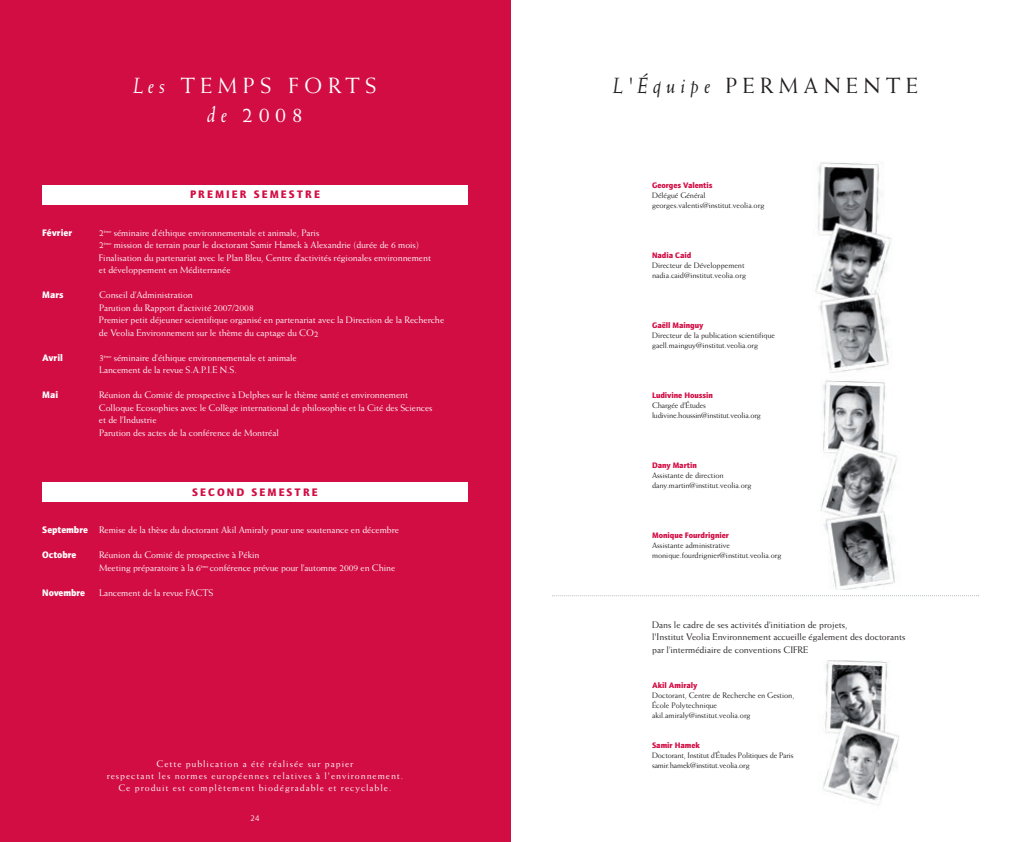
<style>
.page{position:relative;width:1021px;height:842px;background:#fff}
.page>*{position:absolute;margin:0;border:0;box-sizing:border-box;transform-origin:0 0}
.t1{font:22px/29px "Weiss";letter-spacing:.25em;color:#fff;text-align:center}
.t2{font:22px "Weiss";letter-spacing:.25em;color:#231f20}
.t3{font:900 11px "AT Quay Sans";letter-spacing:.19em;color:#d20d44}
.t4{font:9.5px/12.5px "Weiss";letter-spacing:-.005em;color:#fff}
.t5{font:9.5px/12px "Weiss";letter-spacing:.1em;color:#fff;text-align:center}
.t6{font:9.5px/12.5px "Weiss";color:#231f20}
.t7{font:900 9.5px "AT Quay Sans";letter-spacing:-.005em;color:#fff}
.t8{font:8px/10px "Weiss";letter-spacing:-.005em;color:#231f20}
.t9{font:900 8px "AT Quay Sans";letter-spacing:-.005em;color:#d20d44}
.t10{font:8px "AT Quay Sans";color:#fff}
.s1{font-style:italic}
.s2{font-family:"AT Quay Sans";font-weight:900}
</style>
<div class="page">
<div style="left:0;top:0;width:510px;height:842px;background:#d20d44"></div>
<img style="left:815px;top:162px;width:76px;height:211px">
<img style="left:820px;top:380px;width:77px;height:210px">
<img style="left:822px;top:660px;width:77px;height:145px">
<svg style="left:552px;top:595px;width:426px;height:1px"></svg>
<div style="left:42px;top:185px;width:425px;height:20px;background:#fff"></div>
<div style="left:42px;top:482px;width:425px;height:20px;background:#fff"></div>
<h1 class="t1" style="left:133px;top:72px;width:245px"><span class="s1">Les</span> TEMPS FORTS <span class="s1">de</span> 2008</h1>
<p class="t3" style="left:190px;top:189px;width:131px">PREMIER SEMESTRE</p>
<p class="t7" style="left:42px;top:228px;width:31px">Février</p>
<p class="t4" style="left:99px;top:227px;width:333px">2<sup>ème</sup> séminaire d’éthique environnementale et animale, Paris<br>2<sup>ème</sup> mission de terrain pour le doctorant Samir Hamek à Alexandrie (durée de 6 mois)<br>Finalisation du partenariat avec le Plan Bleu, Centre d’activités régionales environnement et développement en Méditerranée</p>
<p class="t7" style="left:42px;top:291px;width:23px">Mars</p>
<p class="t4" style="left:99px;top:289px;width:347px">Conseil d’Administration<br>Parution du Rapport d’activité 2007/2008<br>Premier petit déjeuner scientifique organisé en partenariat avec la Direction de la Recherche de Veolia Environnement sur le thème du captage du CO<sub>2</sub></p>
<p class="t7" style="left:42px;top:353px;width:22px">Avril</p>
<p class="t4" style="left:99px;top:352px;width:199px">3<sup>ème</sup> séminaire d’éthique environnementale et animale<br>Lancement de la revue S.A.P.I.E N.S.</p>
<p class="t7" style="left:42px;top:391px;width:17px">Mai</p>
<p class="t4" style="left:99px;top:389px;width:335px">Réunion du Comité de prospective à Delphes sur le thème santé et environnement Colloque Ecosophies avec le Collège international de philosophie et la Cité des Sciences et de l’Industrie<br>Parution des actes de la conférence de Montréal</p>
<p class="t3" style="left:192px;top:487px;width:127px">SECOND SEMESTRE</p>
<p class="t4" style="left:42px;top:525px;width:358px"><span class="s2">Septembre</span> Remise de la thèse du doctorant Akil Amiraly pour une soutenance en décembre</p>
<p class="t7" style="left:42px;top:551px;width:36px">Octobre</p>
<p class="t4" style="left:99px;top:550px;width:298px">Réunion du Comité de prospective à Pékin<br>Meeting préparatoire à la 6<sup>ème</sup> conférence prévue pour l’automne 2009 en Chine</p>
<p class="t7" style="left:42px;top:588px;width:44px">Novembre</p>
<p class="t4" style="left:99px;top:587px;width:116px">Lancement de la revue FACTS</p>
<p class="t5" style="left:107px;top:758px;width:298px">Cette publication a été réalisée sur papier<br>respectant les normes européennes relatives à l'environnement.<br>Ce produit est complètement biodégradable et recyclable.</p>
<p class="t10" style="left:250px;top:815px;width:10px">24</p>
<h1 class="t2" style="left:613px;top:76px;width:306px"><span class="s1">L'Équipe</span> PERMANENTE</h1>
<p class="t9" style="left:652px;top:182px;width:62px">Georges Valentis</p>
<p class="t8" style="left:652px;top:191px;width:114px">Délégué Général georges.valentis@institut.veolia.org</p>
<p class="t9" style="left:652px;top:252px;width:41px">Nadia Caid</p>
<p class="t8" style="left:652px;top:261px;width:95px">Directeur de Développement nadia.caid@institut.veolia.org</p>
<p class="t9" style="left:652px;top:322px;width:53px">Gaëll Mainguy</p>
<p class="t8" style="left:652px;top:331px;width:124px">Directeur de la publication scientifique gaell.mainguy@institut.veolia.org</p>
<p class="t9" style="left:652px;top:392px;width:62px">Ludivine Houssin</p>
<p class="t8" style="left:652px;top:401px;width:110px">Chargée d'Études ludivine.houssin@institut.veolia.org</p>
<p class="t9" style="left:652px;top:462px;width:46px">Dany Martin</p>
<p class="t8" style="left:652px;top:471px;width:101px">Assistante de direction dany.martin@institut.veolia.org</p>
<p class="t9" style="left:652px;top:532px;width:79px">Monique Fourdrignier</p>
<p class="t8" style="left:652px;top:541px;width:131px">Assistante administrative monique.fourdrignier@institut.veolia.org</p>
<p class="t6" style="left:652px;top:619px;width:255px">Dans le cadre de ses activités d’initiation de projets,<br>l'Institut Veolia Environnement accueille également des doctorants par l’intermédiaire de conventions CIFRE</p>
<p class="t9" style="left:652px;top:682px;width:47px">Akil Amiraly</p>
<p class="t8" style="left:652px;top:691px;width:144px">Doctorant, Centre de Recherche en Gestion,<br>École Polytechnique akil.amiraly@institut.veolia.org</p>
<p class="t9" style="left:652px;top:742px;width:49px">Samir Hamek</p>
<p class="t8" style="left:652px;top:751px;width:143px">Doctorant, Institut d’Études Politiques de Paris samir.hamek@institut.veolia.org</p>
</div>
